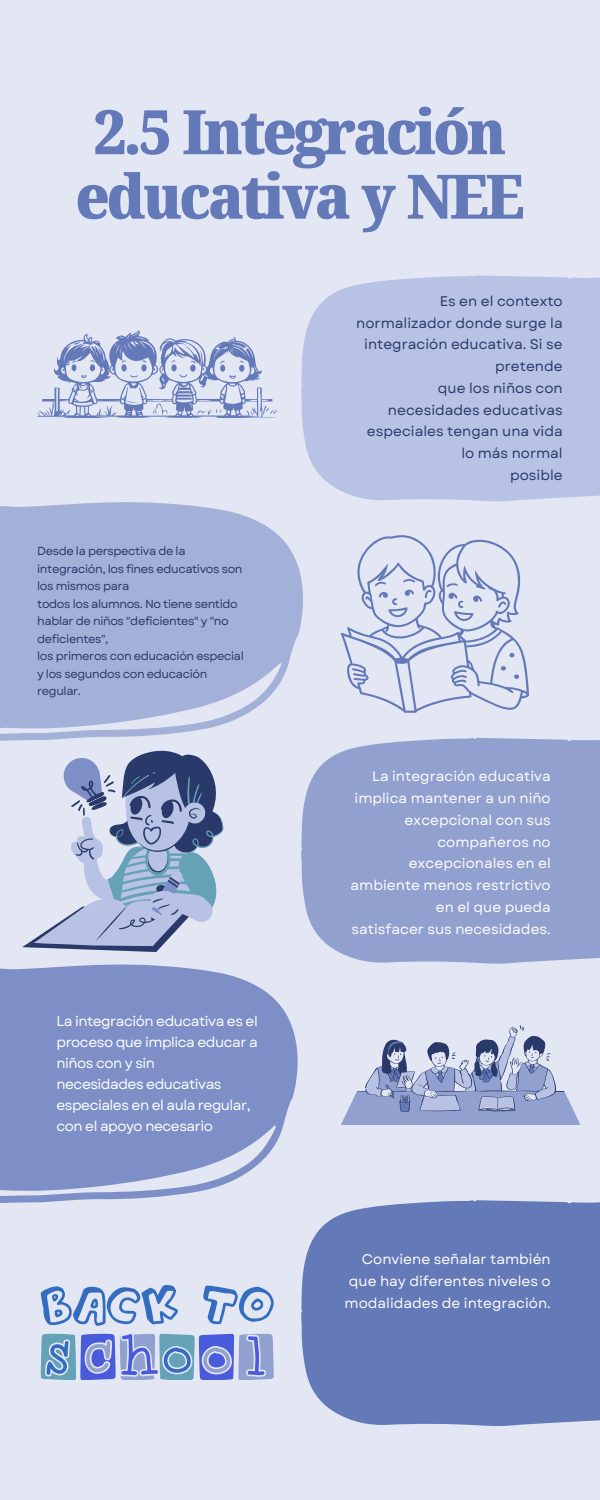
<style>
.page{position:relative;width:600px;height:1500px;background:#e3e7f4}
.page>*{position:absolute;margin:0;border:0;box-sizing:border-box;transform-origin:0 0}
.t1{font:900 semi-condensed 61.4px/64.5px "Noto Serif Devanagari";letter-spacing:-.05em;color:#6479b8}
.t2{font:14px/21.8px "Garet";color:#fff;text-align:right}
.t3{font:14px/21.8px "Garet";color:#293969;text-align:right}
.t4{font:14px/21px "Garet";letter-spacing:-.035em;color:#fff}
.t5{font:11.7px/17.5px "Garet";letter-spacing:-.035em;color:#293969}
</style>
<div class="page">
<div style="left:301px;top:275px;width:299px;height:227px;background:#b7c2e4"></div>
<svg style="left:0;top:501px;width:305px;height:240px;background:#acb8dc"></svg>
<svg style="left:295px;top:722px;width:305px;height:242px;background:#9ca9d4"></svg>
<svg style="left:0;top:964px;width:298px;height:239px;background:#8c9ccc"></svg>
<svg style="left:295px;top:1184px;width:305px;height:243px;background:#7688c0"></svg>
<svg style="left:37px;top:330px;width:240px;height:89px"></svg>
<svg style="left:22px;top:750px;width:201px;height:202px"></svg>
<svg style="left:341px;top:1025px;width:240px;height:100px"></svg>
<svg style="left:40px;top:1284px;width:234px;height:96px"></svg>
<svg style="left:341px;top:535px;width:188px;height:178px"></svg>
<h1 class="t1" style="left:75px;top:101px;width:451px">2.5 Integración educativa y NEE</h1>
<p class="t5" style="left:37px;top:543px;width:207px">Desde la perspectiva de la integración, los fines educativos son los mismos para</p>
<p class="t5" style="left:37px;top:595px;width:202px">todos los alumnos. No tiene sentido hablar de niños "deficientes" y "no deficientes",</p>
<p class="t5" style="left:37px;top:648px;width:208px">los primeros con educación especial y los segundos con educación regular.</p>
<p class="t4" style="left:56px;top:1011px;width:203px">La integración educativa es el proceso que implica educar a niños con y sin<br>necesidades educativas especiales en el aula regular, con el apoyo necesario</p>
<p class="t3" style="left:356px;top:290px;width:208px">Es en el contexto normalizador donde surge la integración educativa. Si se pretende<br>que los niños con necesidades educativas especiales tengan una vida lo más normal<br>posible</p>
<h2 class="t2" style="left:351px;top:766px;width:202px">La integración educativa implica mantener a un niño excepcional con sus compañeros no excepcionales en el ambiente menos restrictivo en el que pueda<br>satisfacer sus necesidades.</h2>
<p class="t2" style="left:345px;top:1248px;width:208px">Conviene señalar también que hay diferentes niveles o modalidades de integración.</p>
</div>
